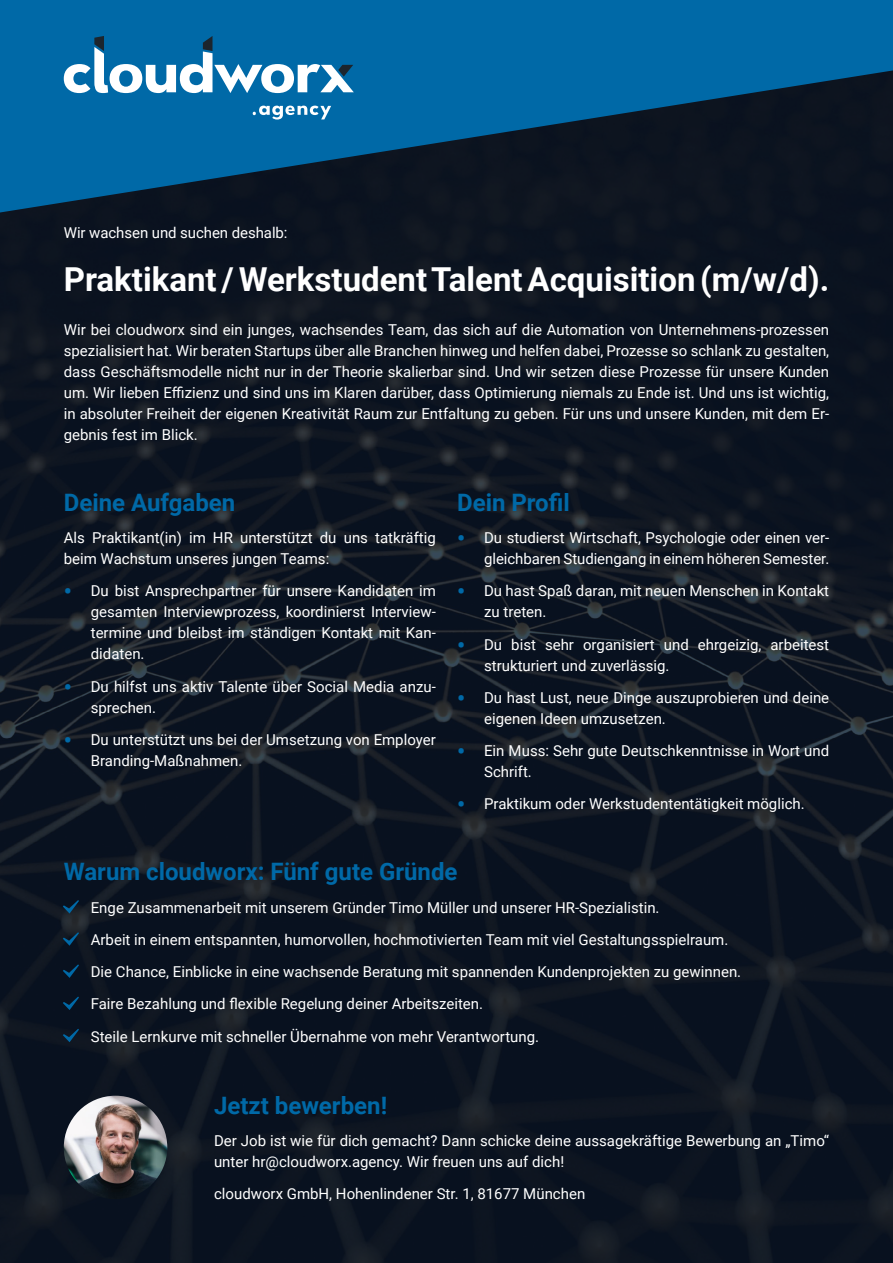
<style>
.page{position:relative;width:893px;height:1263px;background:#fff}
.page>*{position:absolute;margin:0;border:0;box-sizing:border-box;transform-origin:0 0}
.t1{font:700 33px "Roboto";color:#fff}
.t2{font:700 24px "Roboto";color:#0069a7}
.t3{font:15px/21px "Roboto";color:#fff}
.s1{font-weight:700;font-size:22.5px;color:#0069a7}
</style>
<div class="page">
<img style="left:0;top:212px;width:893px;height:1051px">
<svg style="left:0;top:0;width:893px;height:212px;background:#044975"></svg>
<svg style="left:64px;top:36px;width:290px;height:57px"></svg>
<svg style="left:253px;top:106px;width:78px;height:14px"></svg>
<img style="left:64px;top:1096px;width:103px;height:103px;border-radius:52px">
<svg style="left:63px;top:900px;width:16px;height:13px"></svg>
<svg style="left:63px;top:964px;width:16px;height:14px"></svg>
<svg style="left:63px;top:932px;width:16px;height:14px"></svg>
<svg style="left:63px;top:996px;width:16px;height:14px"></svg>
<svg style="left:63px;top:1029px;width:16px;height:13px"></svg>
<p class="t3" style="left:64px;top:221px;width:225px">Wir wachsen und suchen deshalb:</p>
<h1 class="t1" style="left:64px;top:256px;width:767px">Praktikant / Werkstudent Talent Acquisition (m/w/d).</h1>
<p class="t3" style="left:64px;top:318px;width:767px;text-align:justify">Wir bei cloudworx sind ein junges, wachsendes Team, das sich auf die Automation von Unternehmens-prozessen spezialisiert hat. Wir beraten Startups über alle Branchen hinweg und helfen dabei, Prozesse so schlank zu gestalten, dass Geschäftsmodelle nicht nur in der Theorie skalierbar sind. Und wir setzen diese Prozesse für unsere Kunden um. Wir lieben Effizienz und sind uns im Klaren darüber, dass Optimierung niemals zu Ende ist. Und uns ist wichtig, in absoluter Freiheit der eigenen Kreativität Raum zur Entfaltung zu geben. Für uns und unsere Kunden, mit dem Er&shy;gebnis fest im Blick.</p>
<h2 class="t2" style="left:64px;top:485px;width:173px">Deine Aufgaben</h2>
<p class="t3" style="left:64px;top:527px;width:374px">Als Praktikant(in) im HR unterstützt du uns tatkräftig beim Wachstum unseres jungen Teams:</p>
<p class="t3" style="left:91px;top:580px;width:347px;text-align:justify;text-indent:-27px"><span class="s1">•</span> Du bist Ansprechpartner für unsere Kandidaten im gesamten Interviewprozess, koordinierst Interview&shy;termine und bleibst im ständigen Kontakt mit Kan&shy;didaten.</p>
<p class="t3" style="left:91px;top:675px;width:347px;text-indent:-27px"><span class="s1">•</span> Du hilfst uns aktiv Talente über Social Media anzu&shy;sprechen.</p>
<p class="t3" style="left:91px;top:728px;width:347px;text-indent:-27px"><span class="s1">•</span> Du unterstützt uns bei der Umsetzung von Employer<br>Branding-Maßnahmen.</p>
<h2 class="t2" style="left:457px;top:485px;width:114px">Dein Profil</h2>
<p class="t3" style="left:457px;top:527px;width:374px;text-align:right"><span class="s1">•</span> Du studierst Wirtschaft, Psychologie oder einen ver&shy;gleichbaren Studiengang in einem höheren Semester.</p>
<p class="t3" style="left:484px;top:580px;width:347px;text-indent:-27px"><span class="s1">•</span> Du hast Spaß daran, mit neuen Menschen in Kontakt zu treten.</p>
<p class="t3" style="left:484px;top:633px;width:347px;text-indent:-27px"><span class="s1">•</span> Du bist sehr organisiert und ehrgeizig, arbeitest strukturiert und zuverlässig.</p>
<p class="t3" style="left:484px;top:686px;width:347px;text-indent:-27px"><span class="s1">•</span> Du hast Lust, neue Dinge auszuprobieren und deine eigenen Ideen umzusetzen.</p>
<p class="t3" style="left:484px;top:740px;width:347px;text-indent:-27px"><span class="s1">•</span> Ein Muss: Sehr gute Deutschkenntnisse in Wort und<br>Schrift.</p>
<p class="t3" style="left:457px;top:793px;width:349px"><span class="s1">•</span> Praktikum oder Werkstudententätigkeit möglich.</p>
<h2 class="t2" style="left:64px;top:855px;width:395px">Warum cloudworx: Fünf gute Gründe</h2>
<p class="t3" style="left:91px;top:891px;width:652px;line-height:32.2px">Enge Zusammenarbeit mit unserem Gründer Timo Müller und unserer HR-Spezialistin.<br>Arbeit in einem entspannten, humorvollen, hochmotivierten Team mit viel Gestaltungsspielraum.<br>Die Chance, Einblicke in eine wachsende Beratung mit spannenden Kundenprojekten zu gewinnen.<br>Faire Bezahlung und flexible Regelung deiner Arbeitszeiten.<br>Steile Lernkurve mit schneller Übernahme von mehr Verantwortung.</p>
<h2 class="t2" style="left:214px;top:1088px;width:175px">Jetzt bewerben!</h2>
<p class="t3" style="left:214px;top:1129px;width:617px">Der Job ist wie für dich gemacht? Dann schicke deine aussagekräftige Bewerbung an „Timo“ unter hr@cloudworx.agency. Wir freuen uns auf dich!</p>
<p class="t3" style="left:214px;top:1183px;width:373px">cloudworx GmbH, Hohenlindener Str. 1, 81677 München</p>
</div>
